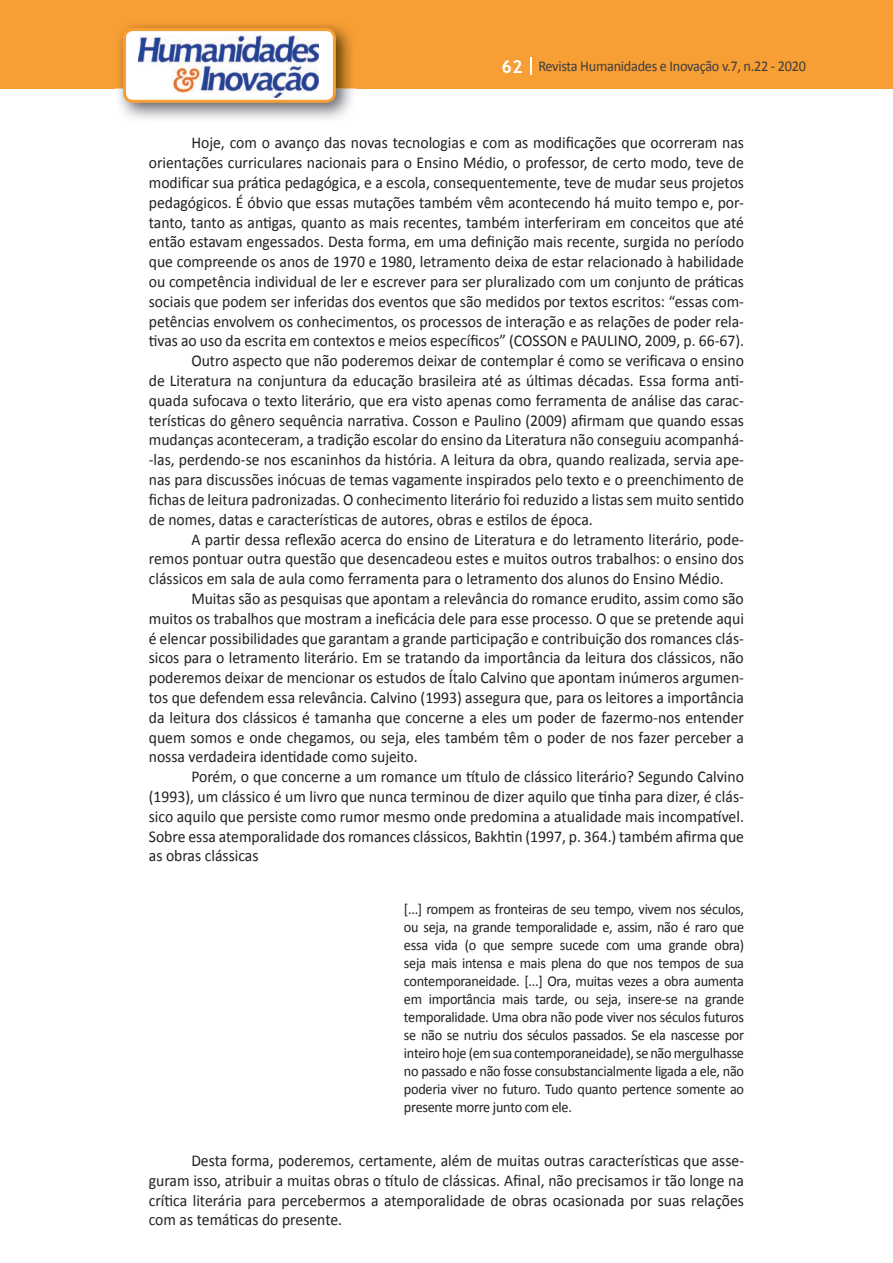
<style>
.page{position:relative;width:893px;height:1263px;background:#fff}
.page>*{position:absolute;margin:0;border:0;box-sizing:border-box;transform-origin:0 0}
.t1{font:16.5px/19.8px "Calibri";color:#231f20;text-align:justify;scale:.95 1}
.t2{font:15px/18px "Calibri";letter-spacing:-.02em;color:#231f20;text-align:justify;scale:.95 1}
.t3{font:15px "Calibri";letter-spacing:-.02em;color:#3e3e3f;scale:.95 1}
.s1{font-family:"Trebuchet MS";font-weight:700;font-size:18px;color:#fff}
</style>
<div class="page">
<div style="left:0;top:0;width:893px;height:88px;background:#f79e34"></div>
<svg style="left:530px;top:57px;width:2px;height:18px"></svg>
<img style="left:115px;top:24px;width:241px;height:95px">
<svg style="left:123px;top:28px;width:213px;height:75px"></svg>
<p class="t3" style="left:501px;top:57px;width:322px"><span class="s1">62</span> Revista Humanidades e Inovação v.7, n.22 - 2020</p>
<p class="t1" style="left:191px;top:133px;width:583px">Hoje, com o avanço das novas tecnologias e com as modificações que ocorreram nas</p>
<p class="t1" style="left:149px;top:153px;width:628px">orientações curriculares nacionais para o Ensino Médio, o professor, de certo modo, teve de</p>
<p class="t1" style="left:149px;top:173px;width:628px">modificar sua prática pedagógica, e a escola, consequentemente, teve de mudar seus projetos</p>
<p class="t1" style="left:149px;top:193px;width:628px">pedagógicos. É óbvio que essas mutações também vêm acontecendo há muito tempo e, por-</p>
<p class="t1" style="left:149px;top:212px;width:628px">tanto, tanto as antigas, quanto as mais recentes, também interferiram em conceitos que até</p>
<p class="t1" style="left:149px;top:232px;width:628px">então estavam engessados. Desta forma, em uma definição mais recente, surgida no período</p>
<p class="t1" style="left:149px;top:252px;width:628px">que compreende os anos de 1970 e 1980, letramento deixa de estar relacionado à habilidade</p>
<p class="t1" style="left:149px;top:272px;width:628px">ou competência individual de ler e escrever para ser pluralizado com um conjunto de práticas</p>
<p class="t1" style="left:149px;top:292px;width:628px">sociais que podem ser inferidas dos eventos que são medidos por textos escritos: “essas com-</p>
<p class="t1" style="left:149px;top:311px;width:628px">petências envolvem os conhecimentos, os processos de interação e as relações de poder rela-</p>
<p class="t1" style="left:149px;top:331px;width:628px">tivas ao uso da escrita em contextos e meios específicos” (COSSON e PAULINO, 2009, p. 66-67).</p>
<p class="t1" style="left:191px;top:351px;width:583px">Outro aspecto que não poderemos deixar de contemplar é como se verificava o ensino</p>
<p class="t1" style="left:149px;top:371px;width:628px">de Literatura na conjuntura da educação brasileira até as últimas décadas. Essa forma anti-</p>
<p class="t1" style="left:149px;top:391px;width:628px">quada sufocava o texto literário, que era visto apenas como ferramenta de análise das carac-</p>
<p class="t1" style="left:149px;top:410px;width:628px">terísticas do gênero sequência narrativa. Cosson e Paulino (2009) afirmam que quando essas</p>
<p class="t1" style="left:149px;top:430px;width:628px">mudanças aconteceram, a tradição escolar do ensino da Literatura não conseguiu acompanhá-</p>
<p class="t1" style="left:149px;top:450px;width:628px">-las, perdendo-se nos escaninhos da história. A leitura da obra, quando realizada, servia ape-</p>
<p class="t1" style="left:149px;top:470px;width:628px">nas para discussões inócuas de temas vagamente inspirados pelo texto e o preenchimento de</p>
<p class="t1" style="left:149px;top:490px;width:628px">fichas de leitura padronizadas. O conhecimento literário foi reduzido a listas sem muito sentido</p>
<p class="t1" style="left:149px;top:509px;width:469px">de nomes, datas e características de autores, obras e estilos de época.</p>
<p class="t1" style="left:191px;top:529px;width:583px">A partir dessa reflexão acerca do ensino de Literatura e do letramento literário, pode-</p>
<p class="t1" style="left:149px;top:549px;width:628px">remos pontuar outra questão que desencadeou estes e muitos outros trabalhos: o ensino dos</p>
<p class="t1" style="left:149px;top:569px;width:607px">clássicos em sala de aula como ferramenta para o letramento dos alunos do Ensino Médio.</p>
<p class="t1" style="left:191px;top:589px;width:583px">Muitas são as pesquisas que apontam a relevância do romance erudito, assim como são</p>
<p class="t1" style="left:149px;top:608px;width:628px">muitos os trabalhos que mostram a ineficácia dele para esse processo. O que se pretende aqui</p>
<p class="t1" style="left:149px;top:628px;width:628px">é elencar possibilidades que garantam a grande participação e contribuição dos romances clás-</p>
<p class="t1" style="left:149px;top:648px;width:628px">sicos para o letramento literário. Em se tratando da importância da leitura dos clássicos, não</p>
<p class="t1" style="left:149px;top:668px;width:628px">poderemos deixar de mencionar os estudos de Ítalo Calvino que apontam inúmeros argumen-</p>
<p class="t1" style="left:149px;top:688px;width:628px">tos que defendem essa relevância. Calvino (1993) assegura que, para os leitores a importância</p>
<p class="t1" style="left:149px;top:707px;width:628px">da leitura dos clássicos é tamanha que concerne a eles um poder de fazermo-nos entender</p>
<p class="t1" style="left:149px;top:727px;width:628px">quem somos e onde chegamos, ou seja, eles também têm o poder de nos fazer perceber a</p>
<p class="t1" style="left:149px;top:747px;width:285px">nossa verdadeira identidade como sujeito.</p>
<p class="t1" style="left:191px;top:767px;width:583px">Porém, o que concerne a um romance um título de clássico literário? Segundo Calvino</p>
<p class="t1" style="left:149px;top:787px;width:628px">(1993), um clássico é um livro que nunca terminou de dizer aquilo que tinha para dizer, é clás-</p>
<p class="t1" style="left:149px;top:806px;width:628px">sico aquilo que persiste como rumor mesmo onde predomina a atualidade mais incompatível.</p>
<p class="t1" style="left:149px;top:826px;width:628px">Sobre essa atemporalidade dos romances clássicos, Bakhtin (1997, p. 364.) também afirma que</p>
<p class="t1" style="left:149px;top:846px;width:117px">as obras clássicas</p>
<p class="t2" style="left:404px;top:900px;width:360px">[...] rompem as fronteiras de seu tempo, vivem nos séculos, ou seja, na grande temporalidade e, assim, não é raro que essa vida (o que sempre sucede com uma grande obra) seja mais intensa e mais plena do que nos tempos de sua contemporaneidade. [...] Ora, muitas vezes a obra aumenta em importância mais tarde, ou seja, insere-se na grande temporalidade. Uma obra não pode viver nos séculos futuros se não se nutriu dos séculos passados. Se ela nascesse por inteiro hoje (em sua contemporaneidade), se não mergulhasse no passado e não fosse consubstancialmente ligada a ele, não poderia viver no futuro. Tudo quanto pertence somente ao presente morre junto com ele.</p>
<p class="t1" style="left:149px;top:1150px;width:628px;text-indent:43px">Desta forma, poderemos, certamente, além de muitas outras características que asse&shy;guram isso, atribuir a muitas obras o título de clássicas. Afinal, não precisamos ir tão longe na crítica literária para percebermos a atemporalidade de obras ocasionada por suas relações com as temáticas do presente.</p>
</div>
